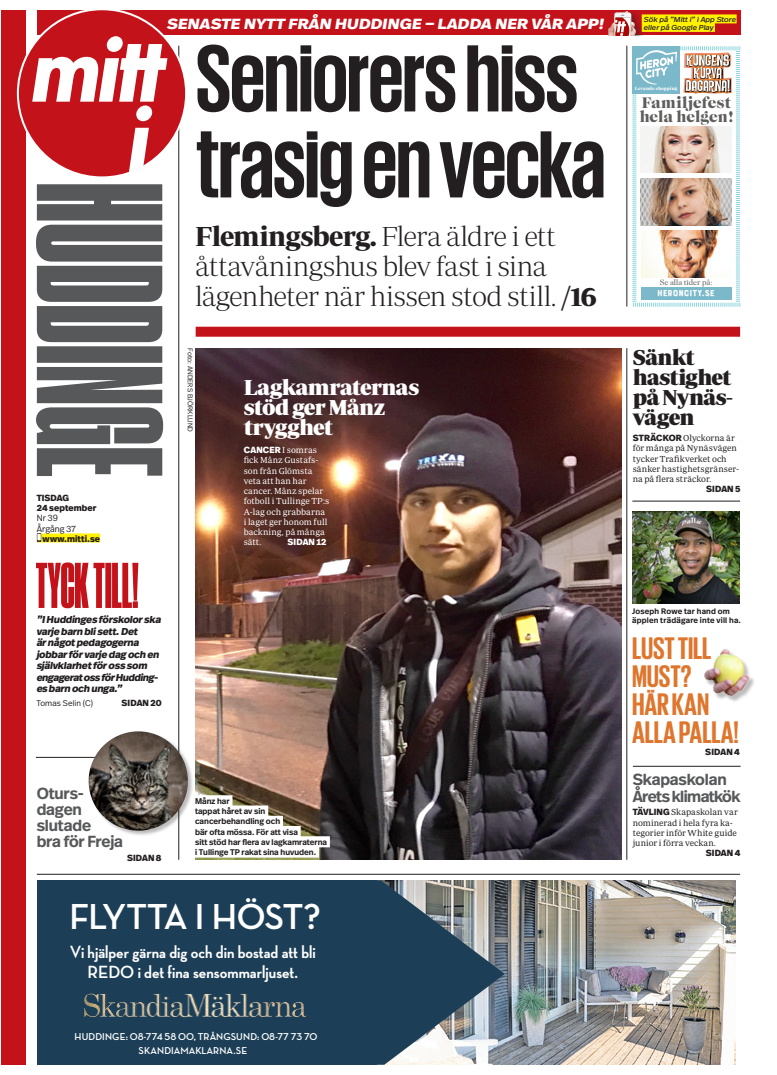
<style>
.page{position:relative;width:777px;height:1075px;background:#fff}
.page>*{position:absolute;margin:0;border:0;box-sizing:border-box;transform-origin:0 0}
.t1{font:700 97.5px/86px "Giorgio Sans";letter-spacing:-.015em;color:#231f20}
.t2{font:700 36.8px "Neutra Disp";letter-spacing:-.03em;color:#fff}
.t3{font:700 31.9px/27.9px "Giorgio Sans";letter-spacing:-.005em;color:#de762d}
.t4{font:28px/30px "Periodico Display Xt Lg";letter-spacing:-.03em;color:#231f20}
.t5{font:22px/20px "Periodico Display";letter-spacing:-.04em;color:#fff}
.t6{font:22px/20px "Periodico Display";letter-spacing:-.035em;color:#231f20}
.t7{font:700 18px/20px "Neutra Disp";color:#fff;text-align:center}
.t8{font:600 16px/16px "Real Head OT";letter-spacing:-.01em;color:#57585a}
.t9{font:600 16px/17px "Real Head OT";letter-spacing:-.035em;color:#57585a}
.t10{font:15.9px/14px "Caslon Graphique EF";letter-spacing:-.005em;color:#5f5e5d;scale:.96 1}
.t11{font:italic 800 14.7px "Real Head OT";letter-spacing:.1em;color:#fff;scale:1.11 1}
.t12{font:700 10.2px/14.7px "Neutra Disp";letter-spacing:.01em;color:#fff;text-align:center}
.t13{font:italic 800 10px/11.5px "Real Head OT";letter-spacing:-.015em;color:#231f20}
.t14{font:9.1px "Bourton Drop Stripes A";color:#fff}
.t15{font:8.9px/10.3px "Periodico Text Lg";color:#231f20}
.t16{font:8.9px/10.3px "Periodico Text Lg";letter-spacing:.005em;color:#fff}
.t17{font:800 8.9px/10.3px "Real Head OT";letter-spacing:.005em;color:#231f20}
.t18{font:300 8.9px/10.3px "Real Head OT";color:#231f20}
.t19{font:800 8.9px "Real Head OT";letter-spacing:.015em;color:#fff}
.t20{font:600 8.2px/10.2px "Real Head OT";color:#231f20}
.t21{font:300 8.2px "Real Head OT";letter-spacing:.015em;color:#231f20}
.t22{font:600 8px/9px "Real Head OT";letter-spacing:.025em;color:#231f20}
.t23{font:8px "Caslon Two Twenty Four";color:#5f5e5d}
.t24{font:italic 7.2px/8.5px "Real Head OT";color:#231f20;scale:1.11 1}
.t25{font:300 7px "Real Head OT";letter-spacing:.015em;color:#231f20}
.t26{font:4.7px "Caslon Graphique EF";letter-spacing:.01em;color:#fff;scale:.95 1}
.s1{font-family:"Periodico Display";font-weight:700}
.s2{font-family:"Real Head OT";font-weight:800}
.s3{font-size:16.9px}
</style>
<div class="page">
<div style="left:1px;top:10px;width:25px;height:1055px;background:#c4121a"></div>
<hr style="left:179px;top:46px;width:1px;height:814px;background:#231f20">
<div style="left:37px;top:10px;width:703px;height:25px;background:#c4121a"></div>
<svg style="left:16px;top:10px;width:170px;height:169px"></svg>
<hr style="left:37px;top:874px;width:703px;height:1px;background:#231f20">
<svg style="left:36px;top:562px;width:102px;height:46px"></svg>
<div style="left:37px;top:533px;width:63px;height:9px;background:#fff101"></div>
<svg style="left:37px;top:533px;width:4px;height:9px"></svg>
<div style="left:196px;top:327px;width:544px;height:10px;background:#c4121a"></div>
<hr style="left:626px;top:46px;width:1px;height:260px;background:#231f20">
<img style="left:196px;top:348px;width:425px;height:512px">
<div style="left:192px;top:795px;width:40px;height:11px;background:#fff"></div>
<div style="left:192px;top:805px;width:76px;height:12px;background:#fff"></div>
<div style="left:192px;top:816px;width:91px;height:11px;background:#fff"></div>
<div style="left:192px;top:826px;width:109px;height:11px;background:#fff"></div>
<div style="left:192px;top:836px;width:138px;height:11px;background:#fff"></div>
<div style="left:192px;top:846px;width:127px;height:12px;background:#fff"></div>
<hr style="left:626px;top:348px;width:1px;height:512px;background:#231f20">
<hr style="left:632px;top:501px;width:108px;height:1px;background:#231f20">
<hr style="left:633px;top:766px;width:107px;height:1px;background:#231f20">
<svg style="left:36px;top:184px;width:127px;height:292px;fill:#57585a"></svg>
<div style="left:642px;top:14px;width:94px;height:9px;background:#fff101"></div>
<div style="left:642px;top:23px;width:73px;height:9px;background:#fff101"></div>
<div style="left:607px;top:10px;width:36px;height:25px;background:#231f20;opacity:.5"></div>
<img style="left:607px;top:10px;width:29px;height:25px">
<hr style="left:36px;top:757px;width:126px;height:1px;background:#231f20">
<img style="left:632px;top:511px;width:108px;height:92px">
<img style="left:704px;top:649px;width:50px;height:53px">
<div style="left:88px;top:731px;width:106px;height:106px;background:#231f20;opacity:.3"></div>
<img style="left:86px;top:731px;width:105px;height:103px">
<img style="left:632px;top:46px;width:109px;height:261px">
<div style="left:37px;top:880px;width:340px;height:185px;background:#1c3f57"></div>
<img style="left:84px;top:993px;width:222px;height:25px">
<img style="left:505px;top:880px;width:230px;height:185px">
<svg style="left:377px;top:880px;width:128px;height:185px"></svg>
<h3 class="t11" style="left:166px;top:14px;width:30px">senast</h3>
<h3 class="t11" style="left:230px;top:14px;width:126px">e nytt från h udding</h3>
<h3 class="t11" style="left:411px;top:14px;width:44px">e – ladda</h3>
<h3 class="t11" style="left:495px;top:14px;width:102px">n er vår app!</h3>
<p class="t24" style="left:643px;top:15px;width:86px">Sök på ”Mitt i” iApp Store eller på Google Play</p>
<p class="t17" style="left:37px;top:493px;width:61px">TISDAG<br>24 SEPTEMBER</p>
<p class="t17" style="left:43px;top:534px;width:59px">WWW.MITTI.SE</p>
<p class="t18" style="left:37px;top:513px;width:40px">Nr 39<br>Årgång 37</p>
<h1 class="t1" style="left:196px;top:33px;width:411px">Seniorers hiss trasig en vecka</h1>
<h3 class="t4" style="left:195px;top:221px;width:403px"><span class="s1">Flemingsberg.</span> Flera äldre i ett åttavåningshus blev fast i sina lägenheter när hissen stod still. <span class="s1">/16</span></h3>
<p class="t25" style="left:195px;top:348px;width:85px;rotate:90deg">Foto: anders björklund</p>
<h3 class="t5" style="left:244px;top:376px;width:177px">Lagkamraternas stöd ger Månz trygghet</h3>
<p class="t16" style="left:244px;top:445px;width:87px"><span class="s2">CANCER</span> I somras fick Månz Gustafs&shy;son från Glömsta veta att han har cancer. Månz spelar fotboll i Tullinge TP:s<br>A-lag och grabbarna i laget ger honom full backning, på många sätt.</p>
<p class="t19" style="left:287px;top:536px;width:40px">SIDAN 12</p>
<p class="t13" style="left:36px;top:614px;width:128px">”IHuddinges förskolorska varje barn blisett.Det ärnågotpedagogerna jobbarförvarje dag och en självklarhetföross som engageratoss förHudding&shy;es barn och unga.”</p>
<p class="t21" style="left:36px;top:698px;width:58px">Tomas Selin (C)</p>
<p class="t17" style="left:122px;top:698px;width:42px">SIDAN 20</p>
<h3 class="t8" style="left:37px;top:786px;width:88px">Oturs&shy;dagen slutade<br>bra för Freja</h3>
<p class="t17" style="left:127px;top:853px;width:36px">SIDAN 8</p>
<p class="t20" style="left:195px;top:796px;width:133px">Månz har<br>tappat håret av sin cancerbehandling och<br>bär ofta mössa. För att visa<br>sitt stöd har flera av lagkamraterna i Tullinge TP rakat sina huvuden.</p>
<h2 class="t2" style="left:70px;top:896px;width:252px">flytta i höst?</h2>
<h3 class="t7" style="left:70px;top:942px;width:247px">Vi hjälper gärna dig och din bostad att bli redO i det fina sensommarljuset<span class="s3">.</span></h3>
<p class="t12" style="left:74px;top:1029px;width:244px">huddinge: 08-774 58 00, trångsund: 08-77 73 70 skandiamaklarna.se</p>
<p class="t26" style="left:634px;top:86px;width:47px">Levande shopping</p>
<h3 class="t10" style="left:639px;top:95px;width:99px">Familjefest hela helgen!</h3>
<p class="t23" style="left:660px;top:278px;width:54px">Se alla tider på:</p>
<p class="t14" style="left:657px;top:288px;width:59px">HERONCITY.SE</p>
<h3 class="t6" style="left:633px;top:346px;width:102px">Sänkt hastighet på Nynäs&shy;vägen</h3>
<p class="t15" style="left:633px;top:433px;width:108px"><span class="s2">STRÄCKOR</span> Olyckorna är för många på Nynäsvägen tycker Trafikverket och sänker hastighetsgränser&shy;na på flera sträckor.</p>
<p class="t17" style="left:706px;top:484px;width:36px">SIDAN 5</p>
<p class="t22" style="left:632px;top:607px;width:110px">Joseph Rowe tar hand om äpplen trädägare inte vill ha.</p>
<h3 class="t3" style="left:632px;top:634px;width:108px">Lust till must?<br>här kan alla palla!</h3>
<p class="t17" style="left:705px;top:747px;width:7px">SIDAN</p>
<p class="t17" style="left:734px;top:747px;width:7px">4</p>
<h3 class="t9" style="left:633px;top:771px;width:109px">Skapaskolan<br>Årets klimatkök</h3>
<p class="t17" style="left:633px;top:807px;width:28px">TÄVLING</p>
<p class="t15" style="left:633px;top:807px;width:106px;text-indent:38px">Skapaskolan var nominerad i hela fyra ka&shy;tegorier inför White guide junior i förra veckan.</p>
<p class="t17" style="left:706px;top:848px;width:36px">SIDAN 4</p>
</div>
